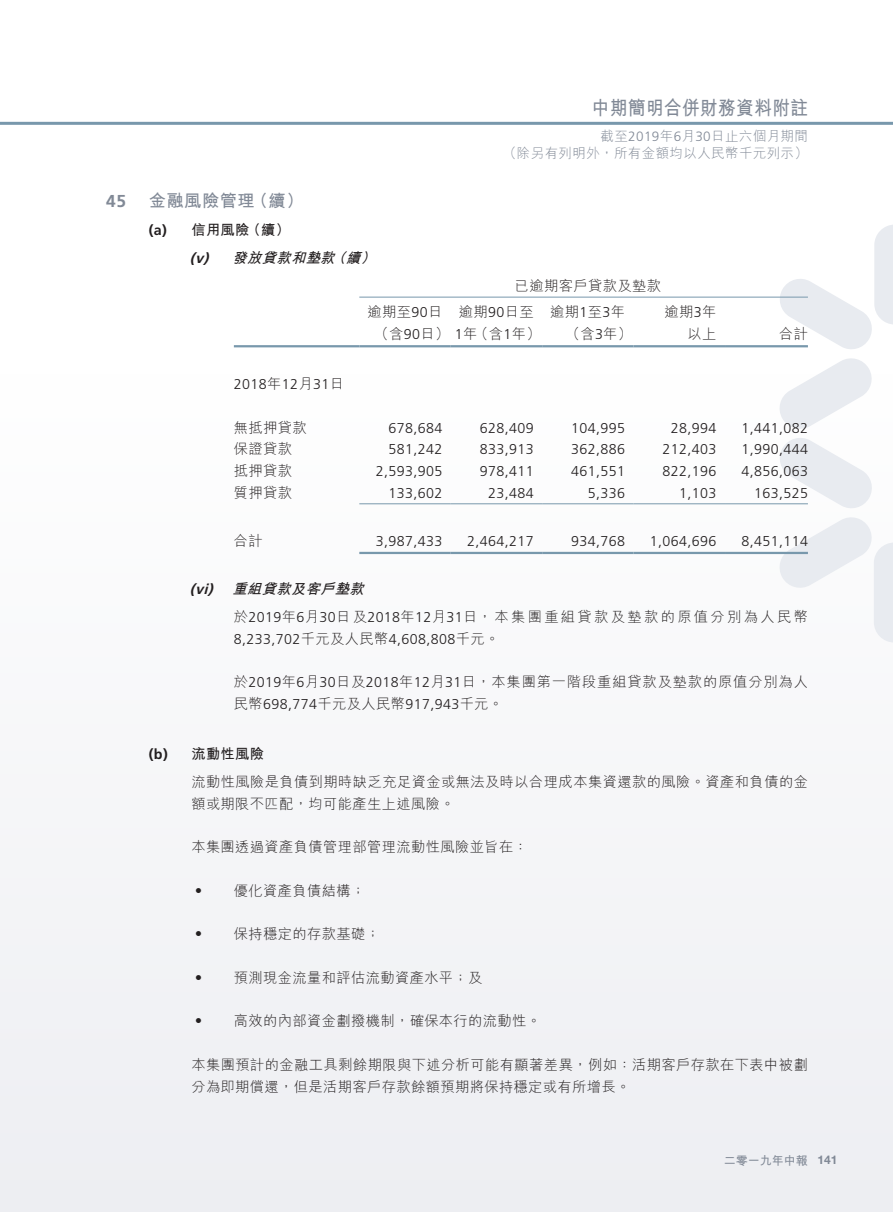
<style>
.page{position:relative;width:893px;height:1212px;background:#fff}
.page>*{position:absolute;margin:0;border:0;box-sizing:border-box;transform-origin:0 0}
.t1{font:700 19.5px "M Hei HK";letter-spacing:.03em;color:#818996;scale:.9 1}
.t2{font:700 17.25px "M Hei HK";letter-spacing:.03em;color:#818996}
.t3{font:700 17.25px "Frutiger LT Std";color:#818996}
.t4{font:300 14.25px/21.8px "M Hei HK";letter-spacing:.03em;color:#231f20}
.t5{font:300 14.25px "Frutiger LT Std";letter-spacing:.03em;color:#231f20}
.t6{font:300 14.25px/28.2px "M Hei HK";letter-spacing:.165em;color:#231f20}
.t7{font:300 14.25px "M Hei HK";letter-spacing:.06em;color:#231f20}
.t8{font:italic 700 14.25px/28.2px "M Hei HK";color:#231f20}
.t9{font:300 13.5px/16.5px "M Hei HK";letter-spacing:.03em;color:#818996;text-align:right}
.t10{font:700 12px "M Hei HK";color:#818996}
.s1{font-family:"Frutiger LT Std";font-style:normal}
.s2{font-style:normal}
.s3{font-family:"Frutiger LT Std"}
.s4{font-family:"M Hei HK"}
.s5{font-family:"Frutiger LT Std";font-weight:700;font-style:italic}
.s6{font-weight:700;font-style:italic}
.s7{font-family:"Frutiger LT Std";font-weight:700}
.s8{font-weight:700}
.s9{font-family:"Helvetica Neue LT Std"}
</style>
<div class="page">
<div style="left:0;top:374px;width:893px;height:838px;background:#f5f6f8"></div>
<svg style="left:777px;top:225px;width:116px;height:417px"></svg>
<hr style="left:0;top:122px;width:893px;height:3px;background:#7898ac">
<hr style="left:359px;top:297px;width:449px;height:1px;background:#7898ac">
<hr style="left:234px;top:345px;width:125px;height:2px;background:#7898ac">
<hr style="left:359px;top:345px;width:92px;height:2px;background:#7898ac">
<hr style="left:451px;top:345px;width:91px;height:2px;background:#7898ac">
<hr style="left:542px;top:345px;width:92px;height:2px;background:#7898ac">
<hr style="left:634px;top:345px;width:91px;height:2px;background:#7898ac">
<hr style="left:725px;top:345px;width:83px;height:2px;background:#7898ac">
<hr style="left:359px;top:503px;width:92px;height:1px;background:#7898ac">
<hr style="left:451px;top:503px;width:91px;height:1px;background:#7898ac">
<hr style="left:542px;top:503px;width:92px;height:1px;background:#7898ac">
<hr style="left:634px;top:503px;width:91px;height:1px;background:#7898ac">
<hr style="left:725px;top:503px;width:83px;height:1px;background:#7898ac">
<hr style="left:359px;top:552px;width:92px;height:2px;background:#7898ac">
<hr style="left:451px;top:552px;width:91px;height:2px;background:#7898ac">
<hr style="left:542px;top:552px;width:92px;height:2px;background:#7898ac">
<hr style="left:634px;top:552px;width:91px;height:2px;background:#7898ac">
<hr style="left:725px;top:552px;width:83px;height:2px;background:#7898ac">
<p class="t3" style="left:106px;top:191px;width:21px">45</p>
<p class="t2" style="left:149px;top:188px;width:156px">金融風險管理（續）</p>
<p class="t8" style="left:190px;top:214px;width:192px;text-indent:-41px"><span class="s1">(a)</span> <span class="s2">信用風險（續）<br></span><span class="s3">(v)</span> 發放貸款和墊款（續）</p>
<h1 class="t1" style="left:592px;top:94px;width:242px">中期簡明合併財務資料附註</h1>
<p class="t9" style="left:503px;top:128px;width:306px">截至<span class="s3">2019</span>年<span class="s3">6</span>月<span class="s3">30</span>日止六個月期間<br>（除另有列明外，所有金額均以人民幣千元列示）</p>
<p class="t4" style="left:515px;top:274px;width:148px">已逾期客戶貸款及墊款</p>
<p class="t4" style="left:375px;top:301px;width:168px;text-indent:-7px">逾期至<span class="s3">90</span>日<br>（含<span class="s3">90</span>日） <span class="s3">1</span>年（含<span class="s3">1</span>年）</p>
<p class="t4" style="left:459px;top:301px;width:76px">逾期<span class="s3">90</span>日至</p>
<p class="t4" style="left:566px;top:301px;width:68px;text-indent:-15px">逾期<span class="s3">1</span>至<span class="s3">3</span>年（含<span class="s3">3</span>年）</p>
<p class="t4" style="left:665px;top:301px;width:53px;text-align:right">逾期<span class="s3">3</span>年以上</p>
<p class="t4" style="left:779px;top:322px;width:30px">合計</p>
<p class="t5" style="left:234px;top:376px;width:112px">2018<span class="s4">年</span>12<span class="s4">月</span>31<span class="s4">日</span></p>
<p class="t4" style="left:234px;top:416px;width:74px">無抵押貸款</p>
<p class="t5" style="left:388px;top:420px;width:55px">678,684</p>
<p class="t5" style="left:480px;top:420px;width:55px">628,409</p>
<p class="t5" style="left:571px;top:420px;width:55px">104,995</p>
<p class="t5" style="left:671px;top:420px;width:47px">28,994</p>
<p class="t5" style="left:741px;top:420px;width:68px">1,441,082</p>
<p class="t4" style="left:234px;top:438px;width:60px">保證貸款</p>
<p class="t5" style="left:388px;top:441px;width:55px">581,242</p>
<p class="t5" style="left:480px;top:441px;width:55px">833,913</p>
<p class="t5" style="left:571px;top:441px;width:55px">362,886</p>
<p class="t5" style="left:663px;top:441px;width:55px">212,403</p>
<p class="t5" style="left:741px;top:441px;width:68px">1,990,444</p>
<p class="t4" style="left:234px;top:459px;width:60px">抵押貸款</p>
<p class="t5" style="left:376px;top:463px;width:68px">2,593,905</p>
<p class="t5" style="left:480px;top:463px;width:55px">978,411</p>
<p class="t5" style="left:571px;top:463px;width:55px">461,551</p>
<p class="t5" style="left:663px;top:463px;width:55px">822,196</p>
<p class="t5" style="left:741px;top:463px;width:68px">4,856,063</p>
<p class="t4" style="left:234px;top:481px;width:60px">質押貸款</p>
<p class="t5" style="left:388px;top:485px;width:55px">133,602</p>
<p class="t5" style="left:488px;top:485px;width:47px">23,484</p>
<p class="t5" style="left:588px;top:485px;width:39px">5,336</p>
<p class="t5" style="left:679px;top:485px;width:39px">1,103</p>
<p class="t5" style="left:754px;top:485px;width:55px">163,525</p>
<p class="t4" style="left:234px;top:529px;width:30px">合計</p>
<p class="t5" style="left:376px;top:533px;width:68px">3,987,433</p>
<p class="t5" style="left:467px;top:533px;width:68px">2,464,217</p>
<p class="t5" style="left:571px;top:533px;width:55px">934,768</p>
<p class="t5" style="left:650px;top:533px;width:68px">1,064,696</p>
<p class="t5" style="left:741px;top:533px;width:68px">8,451,114</p>
<p class="t6" style="left:234px;top:574px;width:576px;text-indent:-44px"><span class="s5">(vi)</span> <span class="s6">重組貸款及客戶墊款<br></span>於<span class="s3">2019</span>年<span class="s3">6</span>月<span class="s3">30</span>日及<span class="s3">2018</span>年<span class="s3">12</span>月<span class="s3">31</span>日，本集團重組貸款及墊款的原值分別為人民幣</p>
<p class="t5" style="left:234px;top:631px;width:267px">8,233,702<span class="s4">千元及人民幣</span>4,608,808<span class="s4">千元。</span></p>
<p class="t7" style="left:234px;top:672px;width:576px">於<span class="s3">2019</span>年<span class="s3">6</span>月<span class="s3">30</span>日及<span class="s3">2018</span>年<span class="s3">12</span>月<span class="s3">31</span>日，本集團第一階段重組貸款及墊款的原值分別為人</p>
<p class="t5" style="left:234px;top:696px;width:271px"><span class="s4">民幣</span>698,774<span class="s4">千元及人民幣</span>917,943<span class="s4">千元。</span></p>
<p class="t4" style="left:191px;top:739px;width:618px;line-height:28.2px;text-indent:-43px"><span class="s7">(b)</span> <span class="s8">流動性風險<br></span>流動性風險是負債到期時缺乏充足資金或無法及時以合理成本集資還款的風險。資產和負債的金</p>
<p class="t4" style="left:191px;top:792px;width:265px">額或期限不匹配，均可能產生上述風險。</p>
<p class="t4" style="left:191px;top:836px;width:338px">本集團透過資產負債管理部管理流動性風險並旨在：</p>
<p class="t4" style="left:191px;top:879px;width:16px">‧</p>
<p class="t4" style="left:234px;top:879px;width:133px">優化資產負債結構；</p>
<p class="t4" style="left:191px;top:923px;width:16px">‧</p>
<p class="t4" style="left:234px;top:923px;width:148px">保持穩定的存款基礎；</p>
<p class="t4" style="left:191px;top:966px;width:16px">‧</p>
<p class="t4" style="left:234px;top:966px;width:250px">預測現金流量和評估流動資產水平；及</p>
<p class="t4" style="left:191px;top:1010px;width:16px">‧</p>
<p class="t4" style="left:234px;top:1010px;width:309px">高效的內部資金劃撥機制，確保本行的流動性。</p>
<p class="t4" style="left:191px;top:1053px;width:618px">本集團預計的金融工具剩餘期限與下述分析可能有顯著差異，例如：活期客戶存款在下表中被劃分為即期償還，但是活期客戶存款餘額預期將保持穩定或有所增長。</p>
<p class="t10" style="left:724px;top:1152px;width:115px">二零一九年中報 <span class="s9">141</span></p>
</div>
